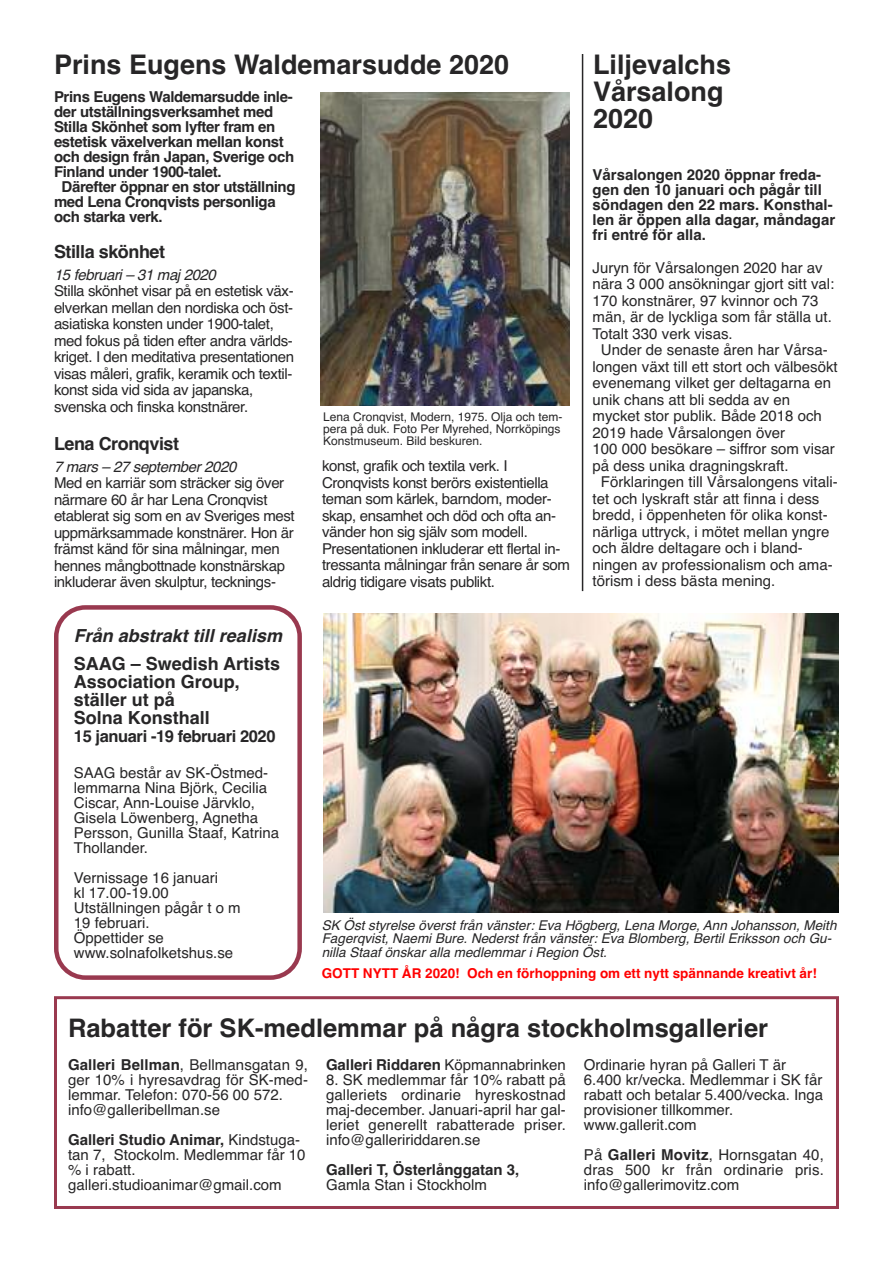
<style>
.page{position:relative;width:893px;height:1263px;background:#fff}
.page>*{position:absolute;margin:0;border:0;box-sizing:border-box;transform-origin:0 0}
.t1{font:700 27px/27px "Helvetica";color:#272627}
.t2{font:700 25.5px "Helvetica";color:#272627}
.t3{font:700 18px/18px "Helvetica";color:#272627}
.t4{font:700 18px "Helvetica";letter-spacing:-.025em;color:#272627}
.t5{font:italic 700 18px "Helvetica";color:#272627}
.t6{font:700 16.5px "Helvetica";letter-spacing:-.025em;color:#272627}
.t7{font:15px/15px "Helvetica";color:#272627}
.t8{font:15px/16.5px "Helvetica";letter-spacing:-.025em;color:#272627}
.t9{font:700 15px "Helvetica";letter-spacing:-.025em;color:#272627}
.t10{font:700 15px/15px "Helvetica";color:#272627}
.t11{font:italic 15px "Helvetica";letter-spacing:-.025em;color:#272627}
.t12{font:italic 13.5px/13.5px "Helvetica";color:#272627}
.t13{font:700 13.5px "Helvetica";color:#f00}
.t14{font:12px/12px "Helvetica";color:#272627}
.s1{font-weight:700}
.s2{font-weight:400}
</style>
<div class="page">
<div style="left:54px;top:996px;width:785px;height:213px;border:3px solid #99394f"></div>
<svg style="left:54px;top:605px;width:248px;height:375px"></svg>
<hr style="left:582px;top:54px;width:1px;height:537px;background:#272627">
<img style="left:320px;top:92px;width:250px;height:314px">
<img style="left:323px;top:613px;width:516px;height:299px">
<h1 class="t1" style="left:54px;top:51px;width:457px">Prins Eugens Waldemarsudde 2020</h1>
<p class="t9" style="left:54px;top:88px;width:240px">Prins Eugens Waldemarsudde inle-</p>
<p class="t9" style="left:54px;top:103px;width:221px">der utställningsverksamhet med</p>
<p class="t9" style="left:54px;top:118px;width:223px">Stilla Skönhet som lyfter fram en</p>
<p class="t9" style="left:54px;top:133px;width:231px">estetisk växelverkan mellan konst</p>
<p class="t9" style="left:54px;top:148px;width:242px">och design från Japan, Sverige och</p>
<p class="t9" style="left:54px;top:163px;width:169px">Finland under 1900-talet.</p>
<p class="t9" style="left:62px;top:178px;width:235px">Därefter öppnar en stor utställning</p>
<p class="t9" style="left:54px;top:193px;width:223px">med Lena Cronqvists personliga</p>
<p class="t9" style="left:54px;top:208px;width:110px">och starka verk.</p>
<p class="t4" style="left:54px;top:242px;width:113px">Stilla skönhet</p>
<p class="t11" style="left:54px;top:266px;width:163px">15 februari – 31 maj 2020</p>
<p class="t8" style="left:54px;top:283px;width:242px">Stilla skönhet visar på en estetisk väx&shy;elverkan mellan den nordiska och öst&shy;asiatiska konsten under 1900-talet, med fokus på tiden efter andra världs&shy;kriget. I den meditativa presentationen visas måleri, grafik, keramik och textil&shy;konst sida vid sida av japanska, svenska och finska konstnärer.</p>
<p class="t4" style="left:54px;top:433px;width:127px">Lena Cronqvist</p>
<p class="t11" style="left:54px;top:458px;width:184px">7 mars – 27 september 2020</p>
<p class="t8" style="left:54px;top:475px;width:242px">Med en karriär som sträcker sig över närmare 60 år har Lena Cronqvist etablerat sig som en av Sveriges mest uppmärksammade konstnärer. Hon är främst känd för sina målningar, men hennes mångbottnade konstnärskap inkluderar även skulptur, tecknings-</p>
<p class="t14" style="left:323px;top:411px;width:241px">Lena Cronqvist, Modern, 1975. Olja och tem&shy;pera på duk. Foto Per Myrehed, Norrköpings<br>Konstmuseum. Bild beskuren.</p>
<p class="t8" style="left:322px;top:458px;width:249px">konst, grafik och textila verk. I Cronqvists konst berörs existentiella teman som kärlek, barndom, moder&shy;skap, ensamhet och död och ofta an&shy;vänder hon sig själv som modell.<br>Presentationen inkluderar ett flertal in&shy;tressanta målningar från senare år som aldrig tidigare visats publikt.</p>
<h1 class="t1" style="left:593px;top:51px;width:140px">Liljevalchs<br>Vårsalong<br>2020</h1>
<p class="t10" style="left:593px;top:167px;width:244px">Vårsalongen 2020 öppnar freda&shy;gen den 10 januari och pågår till söndagen den 22 mars. Konsthal&shy;len är öppen alla dagar, måndagar fri entré för alla.</p>
<p class="t7" style="left:593px;top:260px;width:232px">Juryn för Vårsalongen 2020 har av</p>
<p class="t7" style="left:593px;top:276px;width:243px">nära 3 000 ansökningar gjort sitt val:</p>
<p class="t7" style="left:593px;top:293px;width:227px">170 konstnärer, 97 kvinnor och 73</p>
<p class="t7" style="left:593px;top:309px;width:241px">män, är de lyckliga som får ställa ut.</p>
<p class="t7" style="left:593px;top:326px;width:142px">Totalt 330 verk visas.</p>
<p class="t7" style="left:601px;top:342px;width:228px">Under de senaste åren har Vårsa-</p>
<p class="t7" style="left:593px;top:359px;width:247px">longen växt till ett stort och välbesökt</p>
<p class="t7" style="left:593px;top:375px;width:240px">evenemang vilket ger deltagarna en</p>
<p class="t7" style="left:593px;top:392px;width:199px">unik chans att bli sedda av en</p>
<p class="t7" style="left:593px;top:408px;width:231px">mycket stor publik. Både 2018 och</p>
<p class="t7" style="left:593px;top:425px;width:194px">2019 hade Vårsalongen över</p>
<p class="t7" style="left:593px;top:441px;width:244px">100 000 besökare – siffror som visar</p>
<p class="t7" style="left:593px;top:458px;width:197px">på dess unika dragningskraft.</p>
<p class="t7" style="left:601px;top:474px;width:238px">Förklaringen till Vårsalongens vitali-</p>
<p class="t7" style="left:593px;top:491px;width:228px">tet och lyskraft står att finna i dess</p>
<p class="t7" style="left:593px;top:507px;width:237px">bredd, i öppenheten för olika konst-</p>
<p class="t7" style="left:593px;top:524px;width:238px">närliga uttryck, i mötet mellan yngre</p>
<p class="t7" style="left:593px;top:540px;width:212px">och äldre deltagare och i bland-</p>
<p class="t7" style="left:593px;top:557px;width:242px">ningen av professionalism och ama-</p>
<p class="t7" style="left:593px;top:573px;width:184px">törism i dess bästa mening.</p>
<p class="t5" style="left:74px;top:625px;width:210px">Från abstrakt till realism</p>
<p class="t3" style="left:74px;top:655px;width:208px">SAAG – Swedish Artists<br>Association Group, ställer ut på<br>Solna Konsthall</p>
<p class="t6" style="left:74px;top:727px;width:203px">15 januari -19 februari 2020</p>
<p class="t7" style="left:74px;top:765px;width:207px">SAAG består av SK-Östmed&shy;lemmarna Nina Björk, Cecilia<br>Ciscar, Ann-Louise Järvklo,<br>Gisela Löwenberg, Agnetha<br>Persson, Gunilla Staaf, Katrina<br>Thollander.</p>
<p class="t7" style="left:74px;top:870px;width:168px">Vernissage 16 januari<br>kl 17.00-19.00<br>Utställningen pågår t o m<br>19 februari.<br>Öppettider se www.solnafolketshus.se</p>
<p class="t12" style="left:322px;top:918px;width:516px">SK Öst styrelse överst från vänster: Eva Högberg, Lena Morge, Ann Johansson, Meith<br>Fagerqvist, Naemi Bure. Nederst från vänster: Eva Blomberg, Bertil Eriksson och Gu&shy;nilla Staaf önskar alla medlemmar i Region Öst.</p>
<p class="t13" style="left:322px;top:965px;width:497px">GOTT NYTT ÅR 2020! Och en förhoppning om ett nytt spännande kreativt år!</p>
<h2 class="t2" style="left:68px;top:1013px;width:702px">Rabatter för SK-medlemmar på några stockholmsgallerier</h2>
<p class="t7" style="left:68px;top:1057px;width:241px"><span class="s1">Galleri Bellman</span>, Bellmansgatan 9, ger 10% i hyresavdrag för SK-med&shy;lemmar. Telefon: 070-56 00 572. info@galleribellman.se</p>
<p class="t7" style="left:68px;top:1132px;width:239px"><span class="s1">Galleri Studio Animar,</span> Kindstuga&shy;tan 7, Stockolm. Medlemmar får 10 % i rabatt. galleri.studioanimar@gmail.com</p>
<p class="t10" style="left:326px;top:1057px;width:241px">Galleri Riddaren <span class="s2">Köpmannabrinken</span></p>
<p class="t7" style="left:326px;top:1072px;width:241px;text-align:justify">8. SK medlemmar får 10% rabatt på galleriets ordinarie hyreskostnad maj-december. Januari-april har gal&shy;leriet generellt rabatterade priser. info@galleririddaren.se</p>
<p class="t10" style="left:326px;top:1162px;width:195px">Galleri T, Österlånggatan 3,</p>
<p class="t7" style="left:326px;top:1177px;width:162px">Gamla Stan i Stockholm</p>
<p class="t7" style="left:584px;top:1057px;width:241px">Ordinarie hyran på Galleri T är<br>6.400 kr/vecka. Medlemmar i SK får rabatt och betalar 5.400/vecka. Inga provisioner tillkommer. www.gallerit.com</p>
<p class="t7" style="left:584px;top:1147px;width:241px;text-align:justify">På <span class="s1">Galleri Movitz</span>, Hornsgatan 40, dras 500 kr från ordinarie pris. info@gallerimovitz.com</p>
</div>
